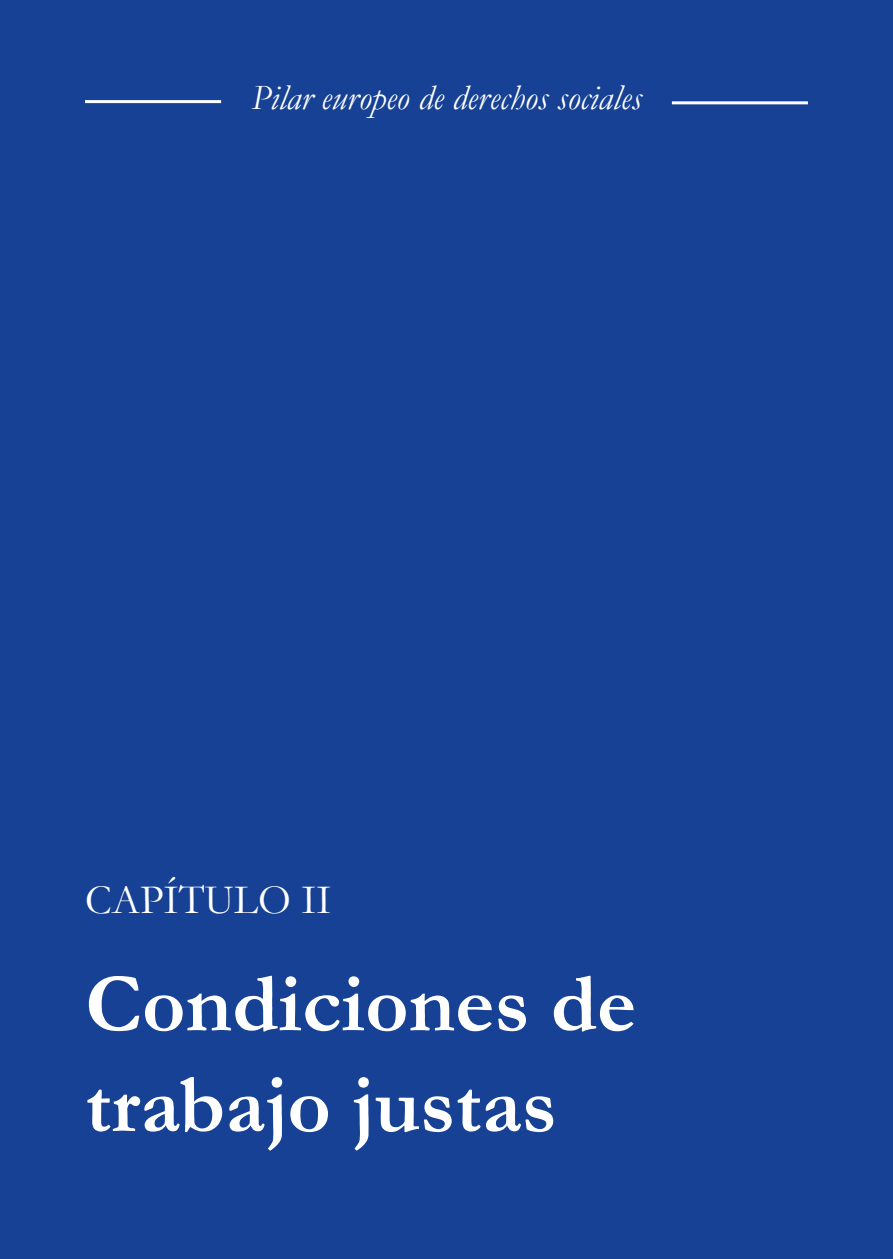
<style>
.page{position:relative;width:893px;height:1259px;background:#164194}
.page>*{position:absolute;margin:0;border:0;box-sizing:border-box;transform-origin:0 0}
.t1{font:700 84px/100.8px "Garamond";color:#fff}
.t2{font:42px "Garamond";color:#fff}
.t3{font:italic 36px "Garamond";color:#fff}
</style>
<div class="page">
<hr style="left:672px;top:101px;width:136px;height:3px;background:#fff">
<hr style="left:85px;top:100px;width:136px;height:3px;background:#fff">
<p class="t3" style="left:251px;top:73px;width:392px">Pilar europeo de derechos sociales</p>
<p class="t2" style="left:85px;top:871px;width:248px">CAPÍTULO II</p>
<h1 class="t1" style="left:85px;top:954px;width:553px">Condiciones de trabajo justas</h1>
</div>
